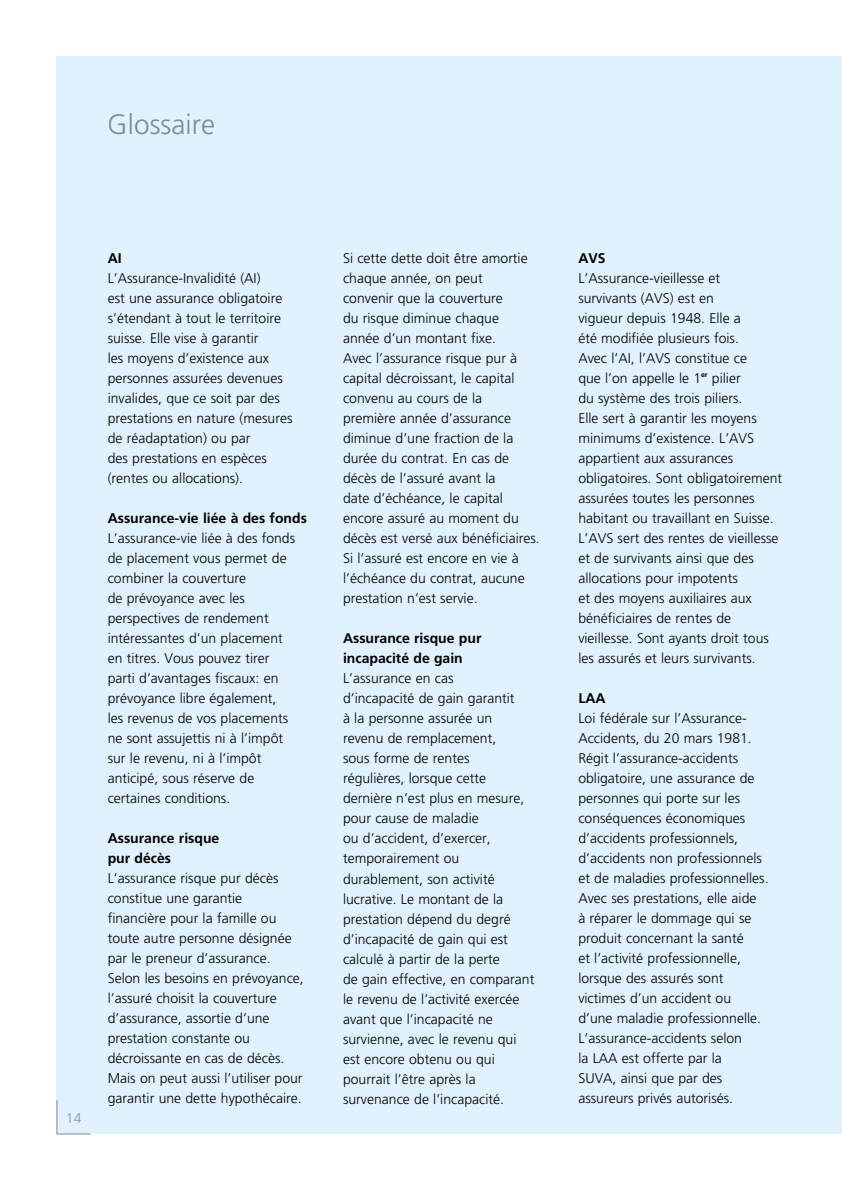
<style>
.page{position:relative;width:842px;height:1191px;background:#fff}
.page>*{position:absolute;margin:0;border:0;box-sizing:border-box;transform-origin:0 0}
.t1{font:300 28px "Frutiger LT Std";color:#919291}
.t2{font:300 14px/20px "Frutiger LT Std";color:#000}
.t3{font:700 14px/20px "Frutiger LT Std";color:#000}
.t4{font:300 14px "Frutiger LT Std";color:#9c9c9d}
</style>
<div class="page">
<div style="left:57px;top:57px;width:785px;height:1077px;background:#dff2fd"></div>
<svg style="left:56px;top:1099px;width:35px;height:35px"></svg>
<h1 class="t1" style="left:108px;top:109px;width:109px">Glossaire</h1>
<p class="t4" style="left:66px;top:1109px;width:17px">14</p>
<p class="t3" style="left:108px;top:248px;width:15px">AI</p>
<p class="t2" style="left:108px;top:268px;width:186px">L’Assurance-Invalidité (AI)<br>est une assurance obligatoire s’étendant à tout le territoire suisse. Elle vise à garantir<br>les moyens d’existence aux personnes assurées devenues invalides, que ce soit par des prestations en nature (mesures de réadaptation) ou par<br>des prestations en espèces (rentes ou allocations).</p>
<p class="t3" style="left:108px;top:508px;width:201px">Assurance-vie liée à des fonds</p>
<p class="t2" style="left:108px;top:528px;width:189px">L’assurance-vie liée à des fonds de placement vous permet de combiner la couverture<br>de prévoyance avec les perspectives de rendement intéressantes d’un placement en titres. Vous pouvez tirer parti d’avantages fiscaux: en prévoyance libre également, les revenus de vos placements ne sont assujettis ni à l’impôt sur le revenu, ni à l’impôt anticipé, sous réserve de certaines conditions.</p>
<p class="t3" style="left:108px;top:828px;width:113px">Assurance risque pur décès</p>
<p class="t2" style="left:108px;top:868px;width:198px">L’assurance risque pur décès constitue une garantie financière pour la famille ou toute autre personne désignée par le preneur d’assurance.<br>Selon les besoins en prévoyance, l’assuré choisit la couverture d’assurance, assortie d’une prestation constante ou décroissante en cas de décès.<br>Mais on peut aussi l’utiliser pour garantir une dette hypothécaire.</p>
<p class="t2" style="left:343px;top:248px;width:198px">Si cette dette doit être amortie chaque année, on peut<br>convenir que la couverture<br>du risque diminue chaque<br>année d’un montant fixe.<br>Avec l’assurance risque pur à capital décroissant, le capital convenu au cours de la<br>première année d’assurance diminue d’une fraction de la durée du contrat. En cas de décès de l’assuré avant la<br>date d’échéance, le capital encore assuré au moment du décès est versé aux bénéficiaires.<br>Si l’assuré est encore en vie à l’échéance du contrat, aucune prestation n’est servie.</p>
<p class="t3" style="left:343px;top:628px;width:140px">Assurance risque pur incapacité de gain</p>
<p class="t2" style="left:343px;top:668px;width:193px">L’assurance en cas<br>d’incapacité de gain garantit<br>à la personne assurée un revenu de remplacement,<br>sous forme de rentes régulières, lorsque cette dernière n’est plus en mesure, pour cause de maladie<br>ou d’accident, d’exercer, temporairement ou durablement, son activité lucrative. Le montant de la prestation dépend du degré d’incapacité de gain qui est calculé à partir de la perte<br>de gain effective, en comparant le revenu de l’activité exercée avant que l’incapacité ne survienne, avec le revenu qui est encore obtenu ou qui pourrait l’être après la survenance de l’incapacité.</p>
<p class="t3" style="left:578px;top:248px;width:29px">AVS</p>
<p class="t2" style="left:578px;top:269px;width:205px">L’Assurance-vieillesse et<br>survivants (AVS) est en<br>vigueur depuis 1948. Elle a<br>été modifiée plusieurs fois.<br>Avec l’AI, l’AVS constitue ce<br>que l’on appelle le 1<sup>er</sup> pilier<br>du système des trois piliers.<br>Elle sert à garantir les moyens minimums d’existence. L’AVS appartient aux assurances obligatoires. Sont obligatoirement assurées toutes les personnes habitant ou travaillant en Suisse.<br>L’AVS sert des rentes de vieillesse et de survivants ainsi que des allocations pour impotents<br>et des moyens auxiliaires aux bénéficiaires de rentes de vieillesse. Sont ayants droit tous les assurés et leurs survivants.</p>
<p class="t3" style="left:578px;top:688px;width:29px">LAA</p>
<p class="t2" style="left:578px;top:708px;width:192px">Loi fédérale sur l’Assurance-<br>Accidents, du 20 mars 1981.<br>Régit l’assurance-accidents obligatoire, une assurance de personnes qui porte sur les conséquences économiques d’accidents professionnels, d’accidents non professionnels et de maladies professionnelles.<br>Avec ses prestations, elle aide<br>à réparer le dommage qui se produit concernant la santé<br>et l’activité professionnelle, lorsque des assurés sont victimes d’un accident ou d’une maladie professionnelle.<br>L’assurance-accidents selon<br>la LAA est offerte par la<br>SUVA, ainsi que par des assureurs privés autorisés.</p>
</div>
